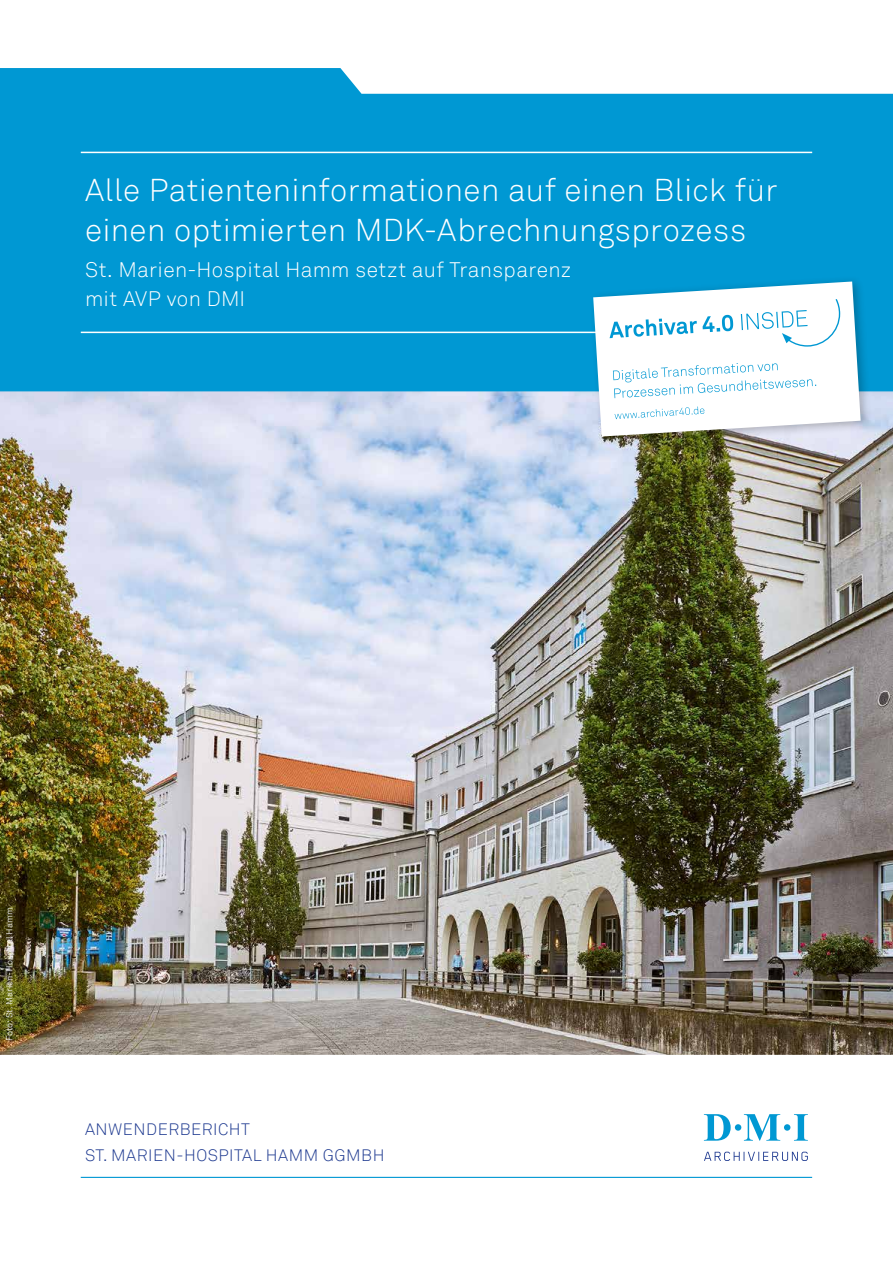
<style>
.page{position:relative;width:893px;height:1263px;background:#fff}
.page>*{position:absolute;margin:0;border:0;box-sizing:border-box;transform-origin:0 0}
.t1{font:300 31.5px/40.5px "Akkurat";letter-spacing:.015em;color:#fff}
.t2{font:300 21px/28.5px "Akkurat";letter-spacing:.015em;color:#fff}
.t3{font:300 16.5px/25.5px "Akkurat";letter-spacing:.03em;color:#1c388f}
.t4{font:9px "Akkurat";color:#fff}
</style>
<div class="page">
<img style="left:0;top:391px;width:893px;height:664px">
<svg style="left:80px;top:1114px;width:733px;height:64px"></svg>
<svg style="left:704px;top:1152px;width:104px;height:9px"></svg>
<svg style="left:704px;top:1114px;width:104px;height:27px"></svg>
<hr style="left:81px;top:1177px;width:731px;height:1px;background:#0098d3">
<div style="left:0;top:68px;width:893px;height:323px;background:#0098d3"></div>
<hr style="left:81px;top:152px;width:731px;height:1px;background:#fff">
<hr style="left:81px;top:332px;width:731px;height:1px;background:#fff">
<div style="left:588px;top:275px;width:285px;height:173px;background:#000;opacity:.25"></div>
<svg style="left:593px;top:281px;width:268px;height:155px"></svg>
<p class="t1" style="left:85px;top:170px;width:694px">Alle Patienteninformationen auf einen Blick für einen optimierten MDK-Abrechnungsprozess</p>
<p class="t2" style="left:85px;top:256px;width:488px">St. Marien-Hospital Hamm setzt auf Transparenz mit AVP von DMI</p>
<p class="t4" style="left:4px;top:1041px;width:135px;rotate:-90deg">Foto: St. Marien-Hospital Hamm</p>
<p class="t3" style="left:85px;top:1117px;width:301px">ANWENDERBERICHT<br>ST. MARIEN-HOSPITAL HAMM GGMBH</p>
</div>
